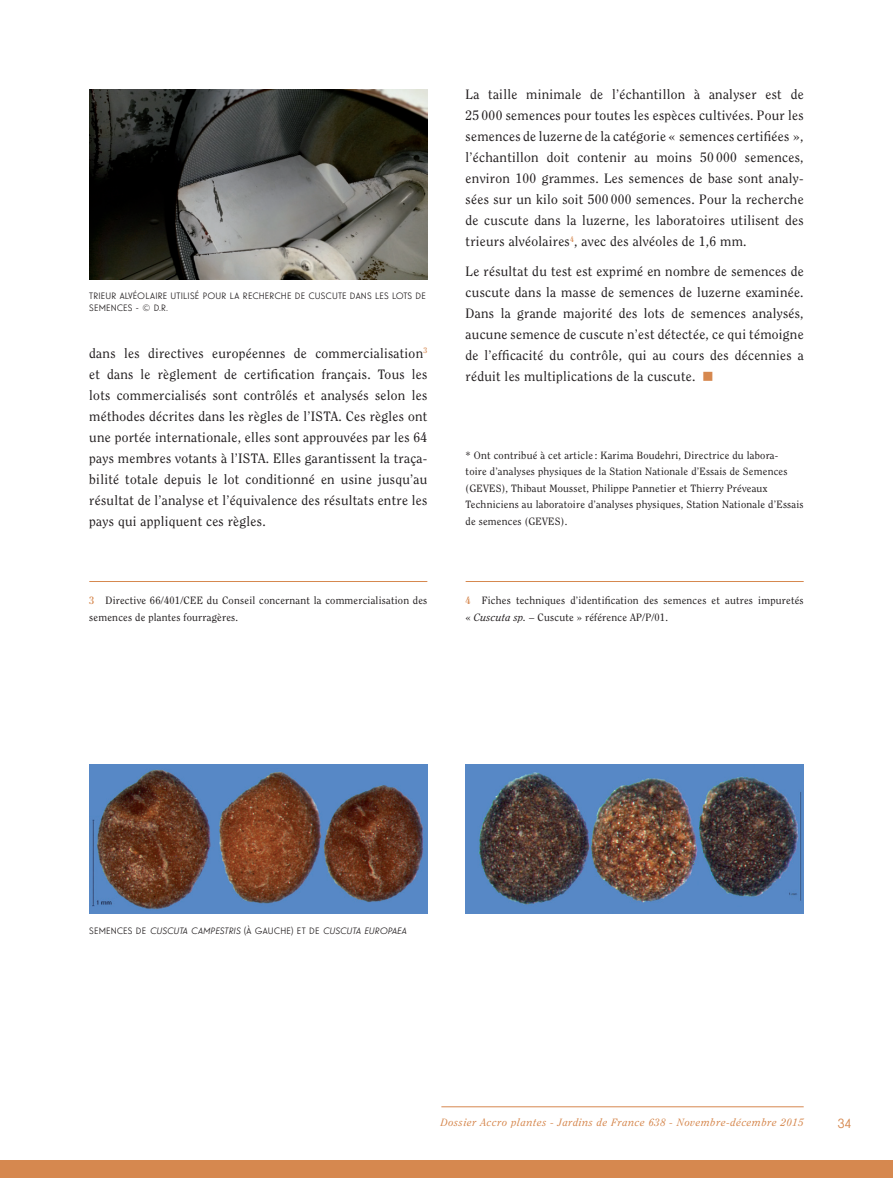
<style>
.page{position:relative;width:893px;height:1178px;background:#fff}
.page>*{position:absolute;margin:0;border:0;box-sizing:border-box;transform-origin:0 0}
.t1{font:13.5px/21px "Clearface Std";letter-spacing:.02em;color:#231f20;text-align:justify}
.t2{font:13.5px "Guildford Pro";color:#d6884f}
.t3{font:10.5px/16.5px "Clearface Std";letter-spacing:.02em;color:#231f20}
.t4{font:italic 10.5px "Clearface Std";letter-spacing:.06em;color:#d6884f}
.t5{font:9px/12px "Guildford Pro";letter-spacing:.02em;color:#231f20}
.t6{font:italic 9px "Guildford Pro";letter-spacing:.015em;color:#231f20}
.s1{font-weight:700;color:#d6884f}
.s2{font-style:italic}
.s3{font-style:normal}
</style>
<div class="page">
<hr style="left:441px;top:1106px;width:363px;height:1px;background:#d6884f">
<div style="left:0;top:1160px;width:893px;height:18px;background:#d6884f"></div>
<hr style="left:89px;top:581px;width:338px;height:1px;background:#d6884f">
<hr style="left:466px;top:581px;width:338px;height:1px;background:#d6884f">
<img style="left:89px;top:89px;width:338px;height:190px">
<img style="left:89px;top:764px;width:338px;height:150px">
<img style="left:466px;top:764px;width:338px;height:150px">
<p class="t5" style="left:89px;top:290px;width:338px">TRIEUR ALVÉOLAIRE UTILISÉ POUR LA RECHERCHE DE CUSCUTE DANS LES LOTS DE<br>SEMENCES - © D.R.</p>
<p class="t1" style="left:89px;top:343px;width:340px">dans les directives européennes de commercialisation<sup>3 </sup>et dans le règlement de certification français. Tous les lots commercialisés sont contrôlés et analysés selon les méthodes décrites dans les règles de l’ISTA. Ces règles ont une portée internationale, elles sont approuvées par les 64 pays membres votants à l’ISTA. Elles garantissent la traça&shy;bilité totale depuis le lot conditionné en usine jusqu’au résultat de l’analyse et l’équivalence des résultats entre les pays qui appliquent ces règles.</p>
<p class="t3" style="left:89px;top:592px;width:340px"><span class="s1">3</span> Directive 66/401/CEE du Conseil concernant la commercialisation des semences de plantes fourragères.</p>
<p class="t1" style="left:466px;top:84px;width:340px">La taille minimale de l’échantillon à analyser est de 25 000 semences pour toutes les espèces cultivées. Pour les semences de luzerne de la catégorie « semences certifiées », l’échantillon doit contenir au moins 50 000 semences, environ 100 grammes. Les semences de base sont analy&shy;sées sur un kilo soit 500 000 semences. Pour la recherche de cuscute dans la luzerne, les laboratoires utilisent des trieurs alvéolaires<sup>4</sup>, avec des alvéoles de 1,6 mm.</p>
<p class="t1" style="left:466px;top:261px;width:340px">Le résultat du test est exprimé en nombre de semences de cuscute dans la masse de semences de luzerne examinée.<br>Dans la grande majorité des lots de semences analysés, aucune semence de cuscute n’est détectée, ce qui témoigne de l’efficacité du contrôle, qui au cours des décennies a réduit les multiplications de la cuscute.</p>
<p class="t3" style="left:466px;top:447px;width:340px">* Ont contribué à cet article : Karima Boudehri, Directrice du labora-<br>toire d’analyses physiques de la Station Nationale d’Essais de Semences (GEVES), Thibaut Mousset, Philippe Pannetier et Thierry Préveaux Techniciens au laboratoire d’analyses physiques, Station Nationale d’Essais de semences (GEVES).</p>
<p class="t3" style="left:466px;top:592px;width:340px"><span class="s1">4</span> Fiches techniques d’identification des semences et autres impuretés « <span class="s2">Cuscuta sp.</span> – Cuscute » référence AP/P/01.</p>
<p class="t6" style="left:89px;top:925px;width:319px"><span class="s3">SEMENCES DE</span> CUSCUTA CAMPESTRIS <span class="s3">(À GAUCHE) ET DE</span> CUSCUTA EUROPAEA</p>
<p class="t4" style="left:441px;top:1116px;width:364px">Dossier Accro plantes - Jardins de France 638 - Novembre-décembre 2015</p>
<p class="t2" style="left:838px;top:1114px;width:15px">34</p>
</div>
